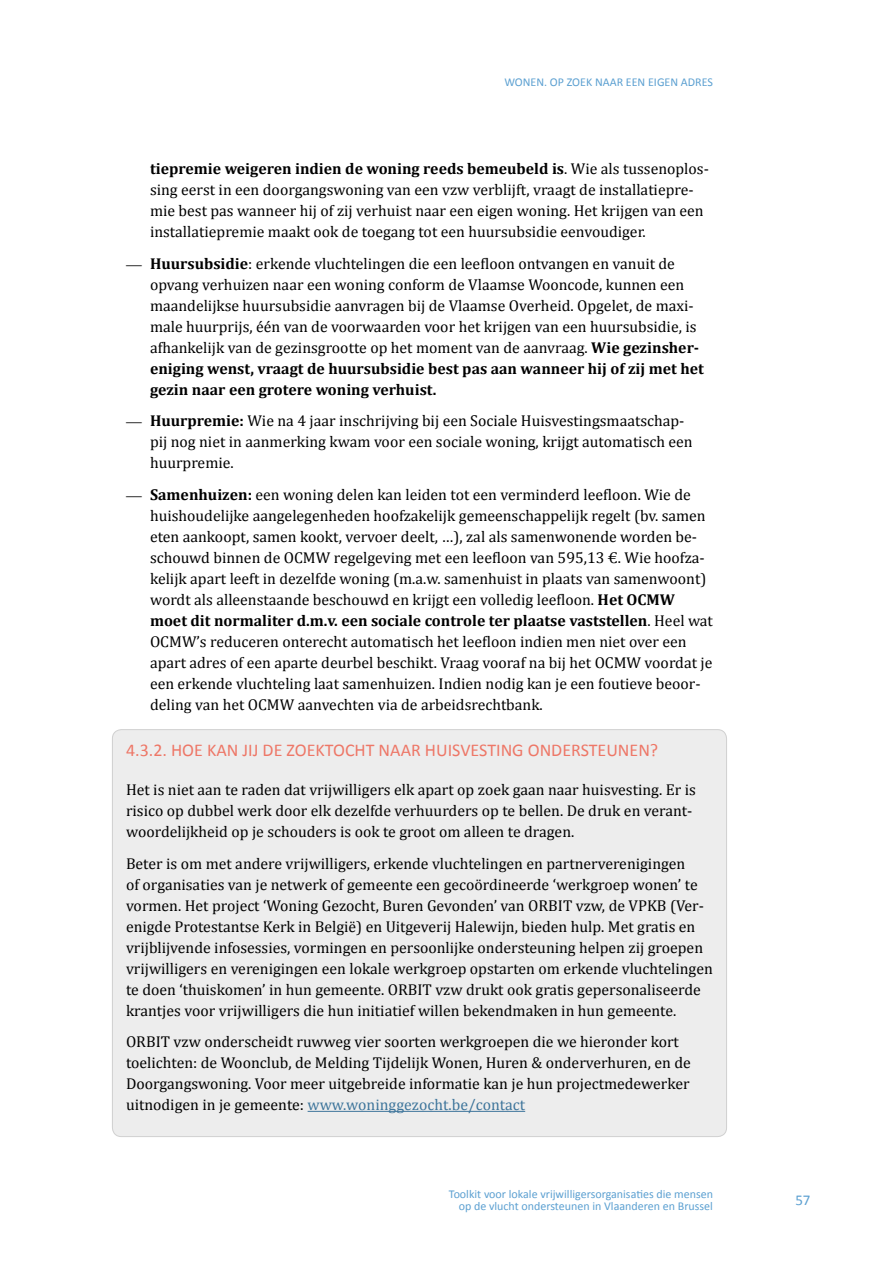
<style>
.page{position:relative;width:893px;height:1263px;background:#fff}
.page>*{position:absolute;margin:0;border:0;box-sizing:border-box;transform-origin:0 0}
.Heading_3{font:18px "Calibri";color:#ee7767}
.t1{font:15.75px/21px "Cambria";color:#000}
.t2{font:15px "Calibri";color:#5ca0d1}
.t3{font:12px/12px "Calibri";color:#5ca0d1;text-align:right}
.s1{font-weight:700}
.s2{font-family:"Adobe Garamond Pro"}
.s3{color:#3e759b}
</style>
<div class="page">
<div style="left:112px;top:730px;width:615px;height:406px;background:#ededed;border-radius:9px"></div>
<hr style="left:308px;top:1111px;width:217px;height:1px;background:#3e759b">
<p class="t3" style="left:504px;top:75px;width:19px">Wonen</p>
<p class="t3" style="left:544px;top:75px;width:30px">. Op zoek</p>
<p class="t3" style="left:595px;top:75px;width:8px">naar</p>
<p class="t3" style="left:626px;top:75px;width:7px">een</p>
<p class="t3" style="left:648px;top:75px;width:7px">eigen</p>
<p class="t3" style="left:681px;top:75px;width:8px">adres</p>
<p class="t1" style="left:150px;top:158px;width:560px"><span class="s1">tiepremie weigeren indien de woning reeds bemeubeld is</span>. Wie als tussenoplos&shy;sing eerst in een doorgangswoning van een vzw verblijft, vraagt de installatiepre&shy;mie best pas wanneer hij of zij verhuist naar een eigen woning. Het krijgen van een installatiepremie maakt ook de toegang tot een huursubsidie eenvoudiger.</p>
<p class="t1" style="left:150px;top:253px;width:555px;text-indent:-24px"><span class="s2">—</span> <span class="s1">Huursubsidie</span>: erkende vluchtelingen die een leefloon ontvangen en vanuit de opvang verhuizen naar een woning conform de Vlaamse Wooncode, kunnen een maandelijkse huursubsidie aanvragen bij de Vlaamse Overheid. Opgelet, de maxi&shy;male huurprijs, één van de voorwaarden voor het krijgen van een huursubsidie, is afhankelijk van de gezinsgrootte op het moment van de aanvraag. <span class="s1">Wie gezinsher&shy;eniging wenst, vraagt de huursubsidie best pas aan wanneer hij of zij met het gezin naar een grotere woning verhuist.</span></p>
<p class="t1" style="left:150px;top:410px;width:544px;text-indent:-24px"><span class="s2">—</span> <span class="s1">Huurpremie:</span> Wie na 4 jaar inschrijving bij een Sociale Huisvestingsmaatschap&shy;pij nog niet in aanmerking kwam voor een sociale woning, krijgt automatisch een huurpremie.</p>
<p class="t1" style="left:150px;top:484px;width:564px;text-indent:-24px"><span class="s2">—</span> <span class="s1">Samenhuizen:</span> een woning delen kan leiden tot een verminderd leefloon. Wie de huishoudelijke aangelegenheden hoofzakelijk gemeenschappelijk regelt (bv. samen eten aankoopt, samen kookt, vervoer deelt, …), zal als samenwonende worden be&shy;schouwd binnen de OCMW regelgeving met een leefloon van 595,13 €. Wie hoofza&shy;kelijk apart leeft in dezelfde woning (m.a.w. samenhuist in plaats van samenwoont) wordt als alleenstaande beschouwd en krijgt een volledig leefloon. <span class="s1">Het OCMW moet dit normaliter d.m.v. een sociale controle ter plaatse vaststellen</span>. Heel wat OCMW’s reduceren onterecht automatisch het leefloon indien men niet over een apart adres of een aparte deurbel beschikt. Vraag vooraf na bij het OCMW voordat je een erkende vluchteling laat samenhuizen. Indien nodig kan je een foutieve beoor&shy;deling van het OCMW aanvechten via de arbeidsrechtbank.</p>
<p class="Heading_3" style="left:126px;top:739px;width:534px">4.3.2. HOE KAN JIJ DE ZOEKTOCHT NAAR HU ISVESTING ONDERSTEU NEN?</p>
<p class="t1" style="left:126px;top:779px;width:571px">Het is niet aan te raden dat vrijwilligers elk apart op zoek gaan naar huisvesting. Er is risico op dubbel werk door elk dezelfde verhuurders op te bellen. De druk en verant&shy;woordelijkheid op je schouders is ook te groot om alleen te dragen.</p>
<p class="t1" style="left:126px;top:853px;width:588px">Beter is om met andere vrijwilligers, erkende vluchtelingen en partnerverenigingen<br>of organisaties van je netwerk of gemeente een gecoördineerde ‘werkgroep wonen’ te vormen. Het project ‘Woning Gezocht, Buren Gevonden’ van ORBIT vzw, de VPKB (Ver&shy;enigde Protestantse Kerk in België) en Uitgeverij Halewijn, bieden hulp. Met gratis en vrijblijvende infosessies, vormingen en persoonlijke ondersteuning helpen zij groepen vrijwilligers en verenigingen een lokale werkgroep opstarten om erkende vluchtelingen te doen ‘thuiskomen’ in hun gemeente. ORBIT vzw drukt ook gratis gepersonaliseerde krantjes voor vrijwilligers die hun initiatief willen bekendmaken in hun gemeente.</p>
<p class="t1" style="left:126px;top:1031px;width:566px">ORBIT vzw onderscheidt ruwweg vier soorten werkgroepen die we hieronder kort toelichten: de Woonclub, de Melding Tijdelijk Wonen, Huren &amp; onderverhuren, en de Doorgangswoning. Voor meer uitgebreide informatie kan je hun projectmedewerker uitnodigen in je gemeente: <span class="s3">www.woninggezocht.be/contact</span></p>
<p class="t3" style="left:449px;top:1188px;width:266px">Toolkit voor lokale vrijwilligersorganisaties die mensen op de vlucht ondersteunen in Vlaanderen en Brussel</p>
<p class="t2" style="left:795px;top:1190px;width:17px">57</p>
</div>
